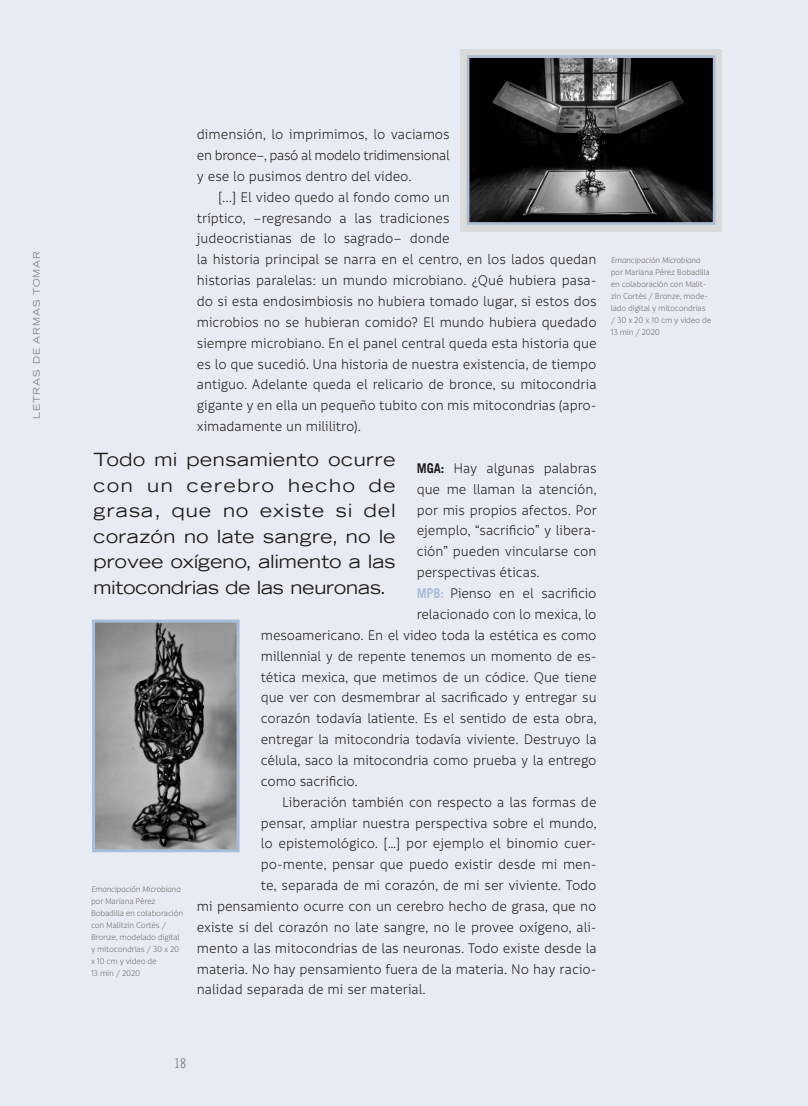
<style>
.page{position:relative;width:808px;height:1106px;background:#e7ebf4}
.page>*{position:absolute;margin:0;border:0;box-sizing:border-box;transform-origin:0 0}
.Balazos_1{font:expanded 18px/25.5px "Trade Gothic LT";color:#1d1d1b;text-align:justify}
.Cuerpo_de_texto_con{font:15px/20.9px "Informative";letter-spacing:-.005em;color:#1d1d1b;text-align:justify;scale:.95 1}
.Cuerpo_de_texto_sin{font:15px/20.9px "Informative";letter-spacing:-.01em;color:#1d1d1b;text-align:justify;scale:.95 1}
.t1{font:13.5px "Trade Gothic LT Cond Eighteen";color:#878787}
.Pies_de_fotos{font:9px/12px "Informative";letter-spacing:-.03em;color:#70706f;scale:.95 1}
.t2{font:expanded 9px "Trade Gothic LT";letter-spacing:.1em;color:#878787}
.s1{font-family:"Trade Gothic LT";font-weight:700;font-size:13.5px}
.s2{font-family:"Trade Gothic LT";font-weight:700;font-size:13.5px;color:#abbdd6}
.s3{font-style:italic}
</style>
<div class="page">
<div style="left:460px;top:50px;width:261px;height:182px;background:#dadada"></div>
<img style="left:471px;top:59px;width:240px;height:162px">
<div style="left:467px;top:55px;width:248px;height:170px;border:3px solid #abbdd6"></div>
<img style="left:96px;top:623px;width:140px;height:225px">
<div style="left:92px;top:619px;width:148px;height:233px;border:3px solid #abbdd6"></div>
<p class="t2" style="left:31px;top:419px;width:169px;rotate:-90deg">LETRAS DE ARMAS TOMAR</p>
<p class="Cuerpo_de_texto_con" style="left:197px;top:124px;width:268px">dimensión, lo imprimimos, lo vaciamos en bronce–, pasó al modelo tridimensional y ese lo pusimos dentro del video.</p>
<p class="Cuerpo_de_texto_con" style="left:197px;top:187px;width:422px;text-align:left;text-indent:21px">[...] El video quedo al fondo como un<br>tríptico, –regresando a las tradiciones<br>judeocristianas de lo sagrado– donde<br>la historia principal se narra en el centro, en los lados quedan historias paralelas: un mundo microbiano. ¿Qué hubiera pasa&shy;do si esta endosimbiosis no hubiera tomado lugar, si estos dos microbios no se hubieran comido? El mundo hubiera quedado siempre microbiano. En el panel central queda esta historia que es lo que sucedió. Una historia de nuestra existencia, de tiempo antiguo. Adelante queda el relicario de bronce, su mitocondria gigante y en ella un pequeño tubito con mis mitocondrias (apro&shy;ximadamente un mililitro).</p>
<p class="Cuerpo_de_texto_sin" style="left:417px;top:458px;width:191px"><span class="s1">MGA:</span> Hay algunas palabras que me llaman la atención, por mis propios afectos. Por ejemplo, “sacrificio” y libera&shy;ción” pueden vincularse con perspectivas éticas.</p>
<p class="Cuerpo_de_texto_sin" style="left:417px;top:583px;width:191px"><span class="s2">MPB:</span> Pienso en el sacrificio</p>
<p class="Cuerpo_de_texto_sin" style="left:417px;top:604px;width:191px">relacionado con lo mexica, lo</p>
<p class="Cuerpo_de_texto_sin" style="left:261px;top:625px;width:355px">mesoamericano. En el video toda la estética es como</p>
<p class="Cuerpo_de_texto_sin" style="left:261px;top:646px;width:355px">millennial y de repente tenemos un momento de es-</p>
<p class="Cuerpo_de_texto_sin" style="left:261px;top:666px;width:355px">tética mexica, que metimos de un códice. Que tiene</p>
<p class="Cuerpo_de_texto_sin" style="left:261px;top:687px;width:355px">que ver con desmembrar al sacrificado y entregar su</p>
<p class="Cuerpo_de_texto_sin" style="left:261px;top:708px;width:355px">corazón todavía latiente. Es el sentido de esta obra,</p>
<p class="Cuerpo_de_texto_sin" style="left:261px;top:729px;width:355px">entregar la mitocondria todavía viviente. Destruyo la</p>
<p class="Cuerpo_de_texto_sin" style="left:261px;top:750px;width:355px">célula, saco la mitocondria como prueba y la entrego</p>
<p class="Cuerpo_de_texto_sin" style="left:261px;top:771px;width:104px">como sacrificio.</p>
<p class="Cuerpo_de_texto_con" style="left:282px;top:791px;width:333px">Liberación también con respecto a las formas de</p>
<p class="Cuerpo_de_texto_con" style="left:261px;top:812px;width:355px">pensar, ampliar nuestra perspectiva sobre el mundo,</p>
<p class="Cuerpo_de_texto_con" style="left:261px;top:833px;width:355px">lo epistemológico. […] por ejemplo el binomio cuer-</p>
<p class="Cuerpo_de_texto_con" style="left:261px;top:854px;width:355px">po-mente, pensar que puedo existir desde mi men-</p>
<p class="Cuerpo_de_texto_con" style="left:261px;top:875px;width:355px">te, separada de mi corazón, de mi ser viviente. Todo</p>
<p class="Cuerpo_de_texto_con" style="left:197px;top:896px;width:422px">mi pensamiento ocurre con un cerebro hecho de grasa, que no</p>
<p class="Cuerpo_de_texto_con" style="left:197px;top:917px;width:422px">existe si del corazón no late sangre, no le provee oxígeno, ali-</p>
<p class="Cuerpo_de_texto_con" style="left:197px;top:937px;width:422px">mento a las mitocondrias de las neuronas. Todo existe desde la</p>
<p class="Cuerpo_de_texto_con" style="left:197px;top:958px;width:422px">materia. No hay pensamiento fuera de la materia. No hay racio-</p>
<p class="Cuerpo_de_texto_con" style="left:197px;top:979px;width:243px">nalidad separada de mi ser material.</p>
<p class="Balazos_1" style="left:94px;top:446px;width:303px">Todo mi pensamiento ocurre con un cerebro hecho de grasa, que no existe si del corazón no late sangre, no le provee oxígeno, alimento a las mitocondrias de las neuronas.</p>
<p class="Pies_de_fotos" style="left:91px;top:883px;width:99px"><span class="s3">Emancipación Microbiana </span>por Mariana Pérez<br>Bobadilla en colaboración con Malitzin Cortés /<br>Bronze, modelado digital y mitocondrias / 30 x 20 x 10 cm y video de<br>13 min / 2020</p>
<p class="Pies_de_fotos" style="left:611px;top:254px;width:107px"><span class="s3">Emancipación Microbiana </span>por Mariana Pérez Bobadilla en colaboración con Malit&shy;zin Cortés / Bronze, mode&shy;lado digital y mitocondrias / 30 x 20 x 10 cm y video de<br>13 min / 2020</p>
<p class="t1" style="left:174px;top:1055px;width:13px">18</p>
</div>
